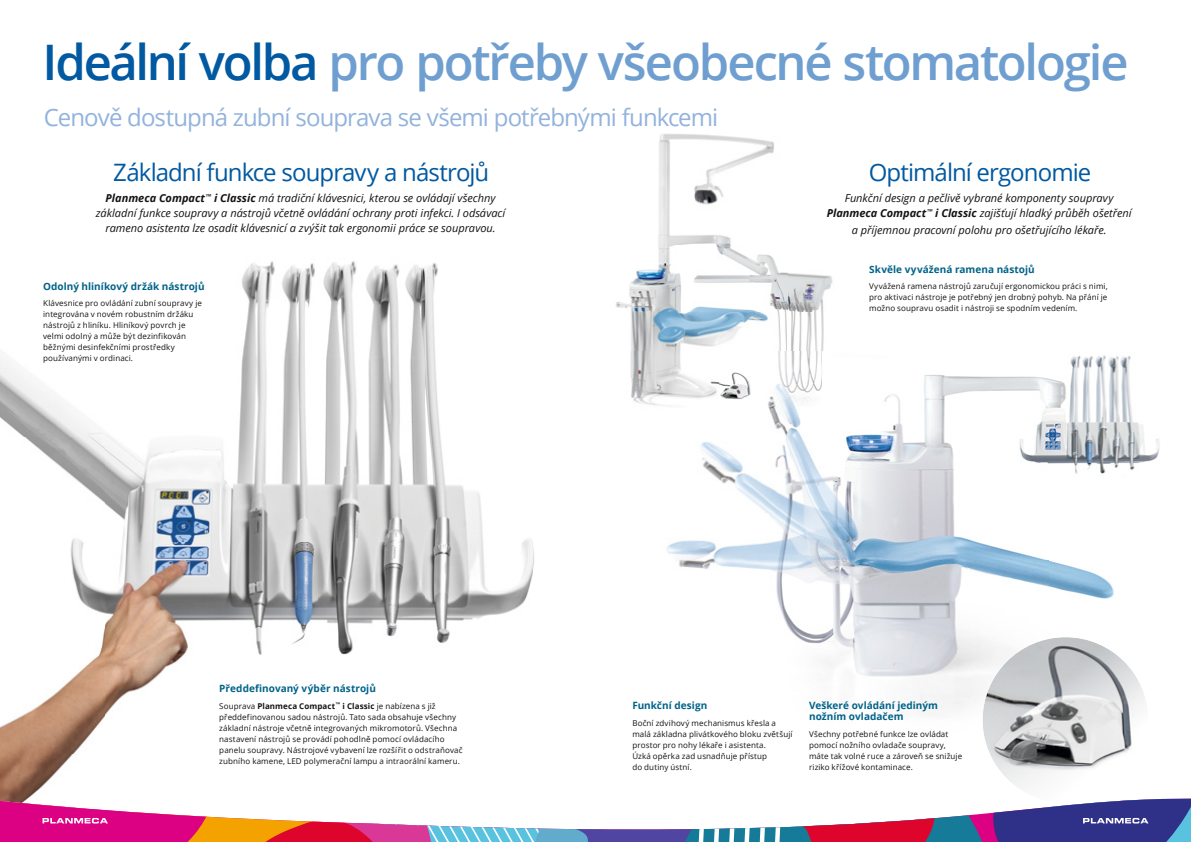
<style>
.page{position:relative;width:1191px;height:842px;background:#fff}
.page>*{position:absolute;margin:0;border:0;box-sizing:border-box;transform-origin:0 0}
.t1{font:600 49px "Open Sans";letter-spacing:-.045em;color:#6f9fd0}
.t2{font:24px "Open Sans";letter-spacing:-.04em;color:#93b3dd}
.t3{font:24px "Open Sans";letter-spacing:-.04em;color:#0059a1}
.t4{font:italic 11px/15px "Open Sans";color:#141313;text-align:center}
.t5{font:700 10px/11px "Open Sans";letter-spacing:.005em;color:#006288}
.t6{font:8px/11px "Open Sans";letter-spacing:.015em;color:#141313}
.s1{color:#0059a1}
.s2{font-weight:700}
</style>
<div class="page">
<img style="left:0;top:261px;width:534px;height:428px">
<svg style="left:623px;top:829px;width:54px;height:13px"></svg>
<img style="left:833px;top:375px;width:215px;height:185px">
<img style="left:1048px;top:355px;width:112px;height:244px">
<img style="left:667px;top:412px;width:166px;height:255px">
<img style="left:832px;top:560px;width:180px;height:129px">
<img style="left:1012px;top:560px;width:36px;height:27px">
<img style="left:616px;top:134px;width:217px;height:217px">
<img style="left:630px;top:351px;width:226px;height:61px">
<img style="left:982px;top:637px;width:160px;height:52px">
<svg style="left:0;top:689px;width:623px;height:153px"></svg>
<svg style="left:677px;top:689px;width:514px;height:153px"></svg>
<h1 class="t1" style="left:43px;top:28px;width:1087px"><span class="s1">Ideální volba</span> pro potřeby všeobecné stomatologie</h1>
<h2 class="t2" style="left:44px;top:100px;width:676px">Cenově dostupná zubní souprava se všemi potřebnými funkcemi</h2>
<h2 class="t3" style="left:113px;top:155px;width:378px">Základní funkce soupravy a nástrojů</h2>
<p class="t4" style="left:96px;top:190px;width:411px"><span class="s2">Planmeca Compact</span><sup>™</sup> <span class="s2">i Classic</span> má tradiční klávesnici, kterou se ovládají všechny základní funkce soupravy a nástrojů včetně ovládání ochrany proti infekci. I odsávací rameno asistenta lze osadit klávesnicí a zvýšit tak ergonomii práce se soupravou.</p>
<p class="t5" style="left:43px;top:280px;width:163px">Odolný hliníkový držák nástrojů</p>
<p class="t6" style="left:43px;top:298px;width:160px">Klávesnice pro ovládání zubní soupravy je integrována v novém robustním držáku nástrojů z hliníku. Hliníkový povrch je velmi odolný a může být dezinfikován běžnými desinfekčními prostředky používanými v ordinaci.</p>
<h2 class="t3" style="left:868px;top:155px;width:224px">Optimální ergonomie</h2>
<h3 class="t4" style="left:827px;top:190px;width:306px">Funkční design a pečlivě vybrané komponenty soupravy<br><span class="s2">Planmeca Compact</span><sup>™</sup> <span class="s2">i Classic</span> zajišťují hladký průběh ošetření</h3>
<h3 class="t4" style="left:851px;top:222px;width:256px">a příjemnou pracovní polohu pro ošetřujícího lékaře.</h3>
<p class="t5" style="left:869px;top:263px;width:167px">Skvěle vyvážená ramena nástojů</p>
<p class="t6" style="left:869px;top:281px;width:240px;text-align:justify">Vyvážená ramena nástrojů zaručují ergonomickou práci s nimi, pro aktivaci nástroje je potřebný jen drobný pohyb. Na přání je možno soupravu osadit i nástroji se spodním vedením.</p>
<p class="t5" style="left:219px;top:683px;width:158px">Předdefinovaný výběr nástrojů</p>
<p class="t6" style="left:219px;top:700px;width:245px">Souprava <span class="s2">Planmeca Compact</span><sup>™</sup> <span class="s2">i Classic</span> je nabízena s již předdefinovanou sadou nástrojů. Tato sada obsahuje všechny základní nástroje včetně integrovaných mikromotorů. Všechna nastavení nástrojů se provádí pohodlně pomocí ovládacího panelu soupravy. Nástrojové vybavení lze rozšířit o odstraňovač zubního kamene, LED polymerační lampu a intraorální kameru.</p>
<p class="t5" style="left:632px;top:700px;width:76px">Funkční design</p>
<p class="t6" style="left:632px;top:717px;width:162px">Boční zdvihový mechanismus křesla a malá základna plivátkového bloku zvětšují prostor pro nohy lékaře i asistenta.<br>Úzká opěrka zad usnadňuje přístup<br>do dutiny ústní.</p>
<p class="t5" style="left:809px;top:700px;width:130px">Veškeré ovládání jediným nožním ovladačem</p>
<p class="t6" style="left:809px;top:728px;width:154px">Všechny potřebné funkce lze ovládat pomocí nožního ovladače soupravy, máte tak volné ruce a zároveň se snižuje riziko křížové kontaminace.</p>
</div>
